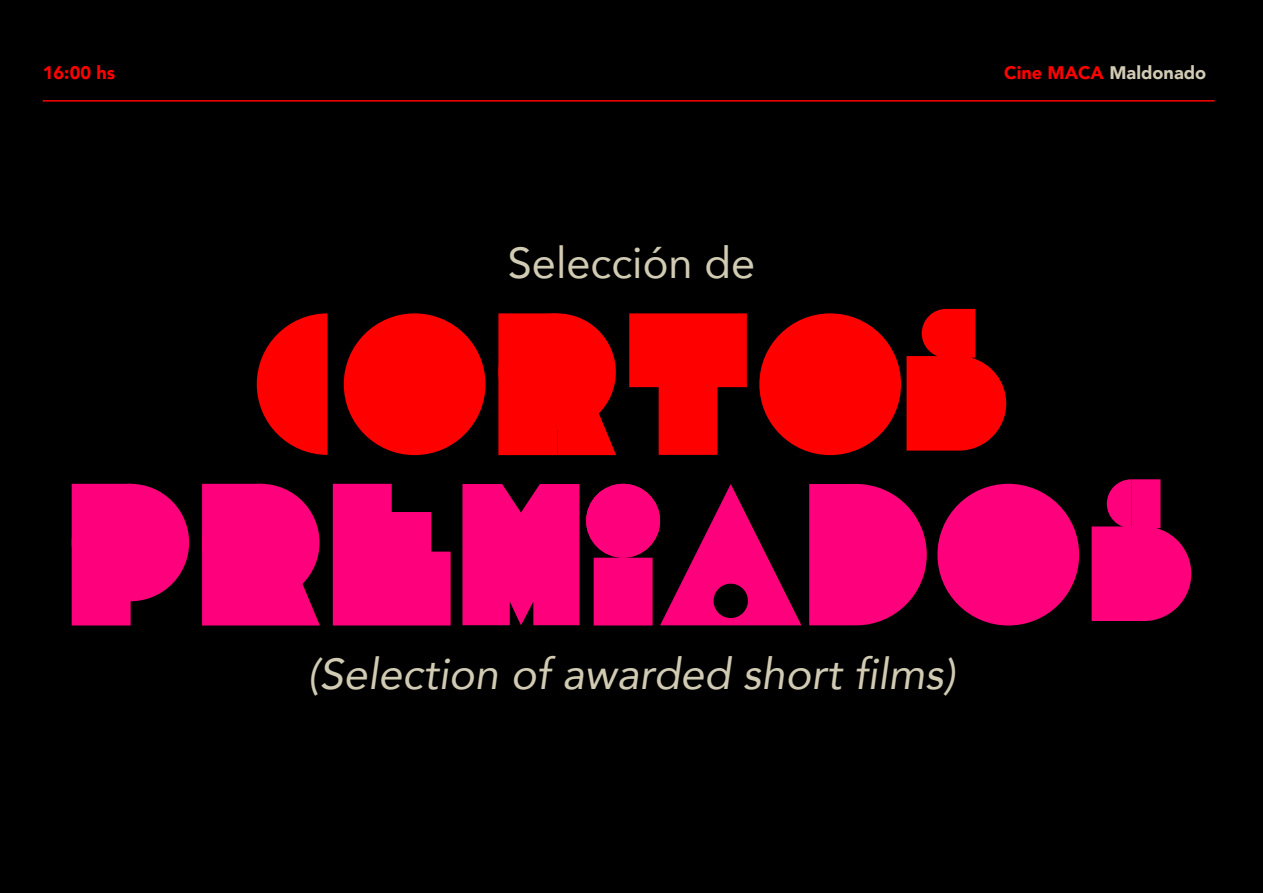
<style>
.page{position:relative;width:1263px;height:893px;background:#000}
.page>*{position:absolute;margin:0;border:0;box-sizing:border-box;transform-origin:0 0}
.t1{font:italic 43.35px "Avenir";color:#d1cbb3}
.t2{font:43.35px "Avenir";color:#d1cbb3}
.t3{font:900 18.15px "Avenir";color:#d1cbb3}
.t4{font:900 18.15px "Avenir";color:#f00}
.s1{color:#f00}
</style>
<div class="page">
<hr style="left:43px;top:100px;width:1171px;height:2px;background:#f00">
<svg style="left:333px;top:484px;width:118px;height:141px"></svg>
<div style="left:72px;top:484px;width:59px;height:141px;background:#ff007d"></div>
<div style="left:462px;top:484px;width:117px;height:141px;background:#ff007d"></div>
<div style="left:594px;top:558px;width:58px;height:67px;background:#ff007d"></div>
<div style="left:937px;top:484px;width:142px;height:141px;background:#ff007d;border-radius:50%"></div>
<div style="left:72px;top:484px;width:117px;height:117px;background:#ff007d;border-radius:50%"></div>
<svg style="left:202px;top:484px;width:118px;height:141px"></svg>
<div style="left:586px;top:484px;width:74px;height:74px;background:#ff007d;border-radius:50%"></div>
<svg style="left:1091px;top:479px;width:100px;height:142px"></svg>
<svg style="left:809px;top:484px;width:118px;height:141px"></svg>
<svg style="left:660px;top:484px;width:141px;height:141px"></svg>
<div style="left:344px;top:313px;width:141px;height:142px;background:#f00;border-radius:50%"></div>
<div style="left:759px;top:313px;width:142px;height:142px;background:#f00;border-radius:50%"></div>
<svg style="left:906px;top:309px;width:100px;height:142px"></svg>
<svg style="left:629px;top:313px;width:118px;height:142px"></svg>
<svg style="left:498px;top:313px;width:118px;height:142px"></svg>
<svg style="left:257px;top:313px;width:70px;height:142px"></svg>
<p class="t4" style="left:43px;top:57px;width:74px">16:00 hs</p>
<p class="t3" style="left:1004px;top:57px;width:204px"><span class="s1">Cine MACA</span> Maldonado</p>
<p class="t2" style="left:508px;top:228px;width:249px">Selección de</p>
<p class="t1" style="left:307px;top:648px;width:650px">(Selection of awarded short films)</p>
</div>
